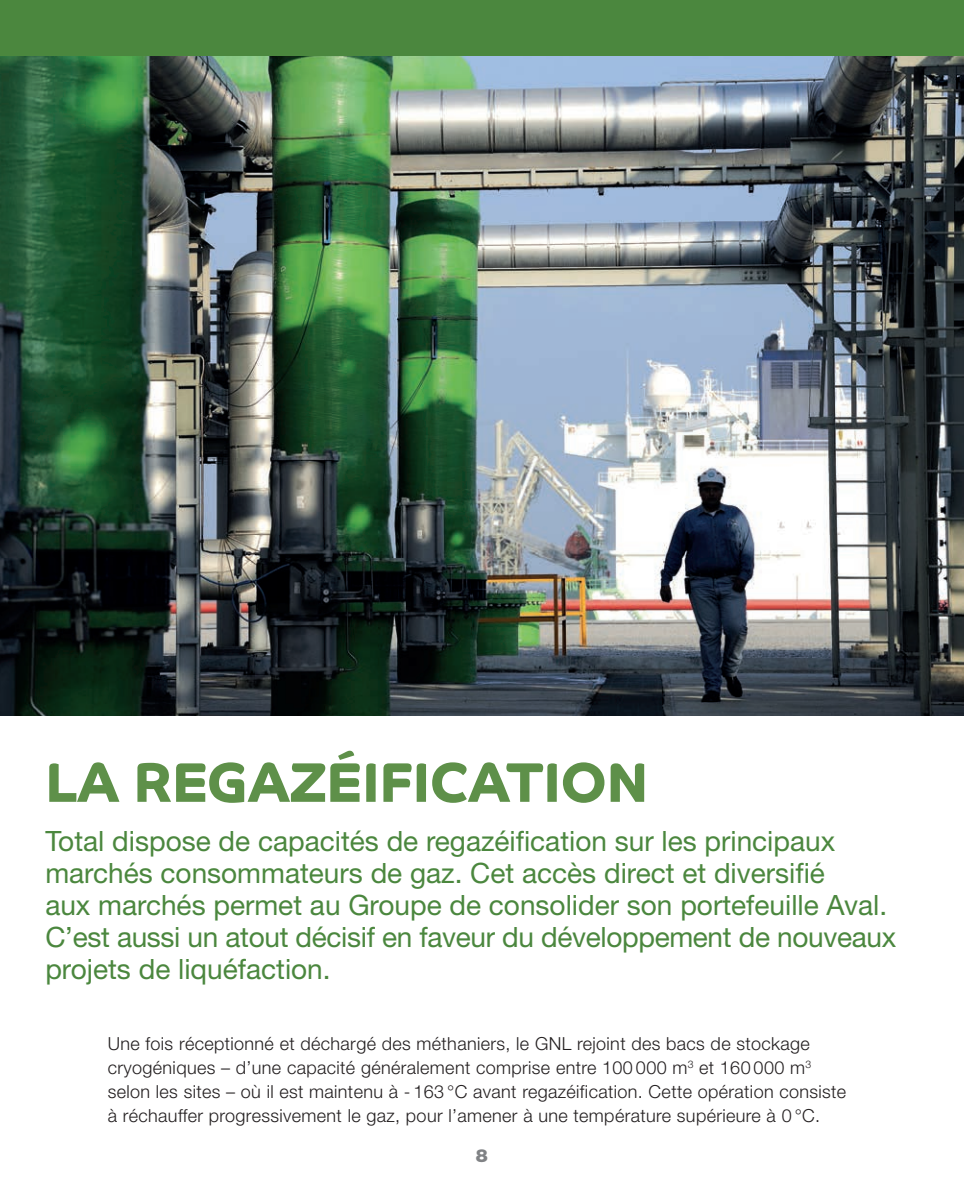
<style>
.page{position:relative;width:964px;height:1191px;background:#fff}
.page>*{position:absolute;margin:0;border:0;box-sizing:border-box;transform-origin:0 0}
.t1{font:700 56px "Co Headline Corp";color:#5e9049}
.t2{font:28px/32px "Helvetica Neue LT";color:#4b873e}
.t3{font:300 18px/24px "Helvetica Neue LT";letter-spacing:.02em;color:#231f20}
.t4{font:900 18px "Helvetica Neue LT";color:#808285}
</style>
<div class="page">
<div style="left:0;top:0;width:964px;height:57px;background:#4b873e"></div>
<img style="left:0;top:57px;width:964px;height:658px">
<h1 class="t1" style="left:45px;top:748px;width:604px">LA REGAZÉIFICATION</h1>
<p class="t2" style="left:45px;top:824px;width:852px">Total dispose de capacités de regazéification sur les principaux marchés consommateurs de gaz. Cet accès direct et diversifié<br>aux marchés permet au Groupe de consolider son portefeuille Aval.<br>C’est aussi un atout décisif en faveur du développement de nouveaux projets de liquéfaction.</p>
<p class="t3" style="left:108px;top:1031px;width:740px">Une fois réceptionné et déchargé des méthaniers, le GNL rejoint des bacs de stockage cryogéniques – d’une capacité généralement comprise entre 100 000 m<sup>3</sup> et 160 000 m<sup>3 </sup>selon les sites – où il est maintenu à - 163 °C avant regazéification. Cette opération consiste à réchauffer progressivement le gaz, pour l’amener à une température supérieure à 0 °C.</p>
<p class="t4" style="left:476px;top:1145px;width:14px">8</p>
</div>
